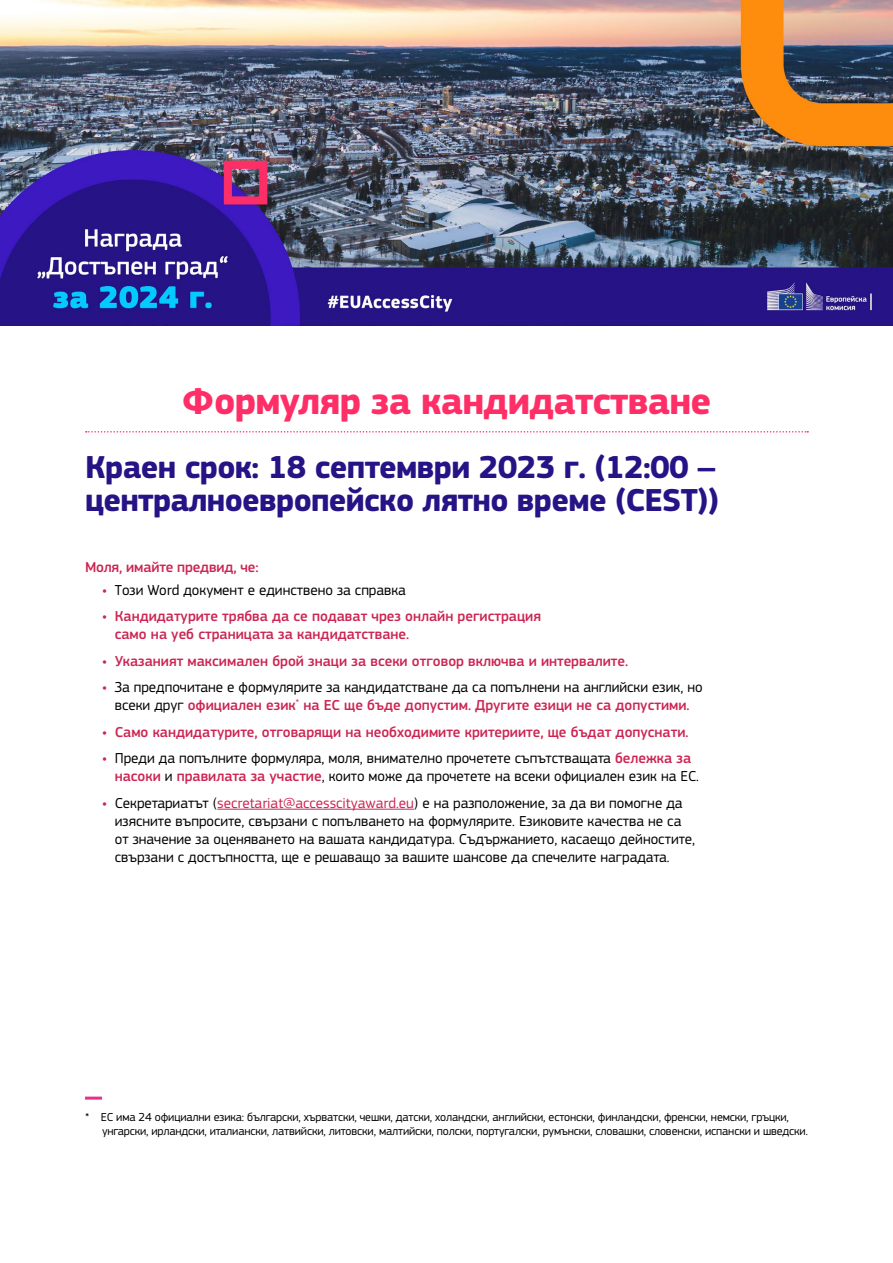
<style>
.page{position:relative;width:893px;height:1263px;background:#fff}
.page>*{position:absolute;margin:0;border:0;box-sizing:border-box;transform-origin:0 0}
.Title__H1{font:700 39px "EC Square Sans Pro";letter-spacing:-.02em;color:#ff2e67}
.Heading__H1{font:700 33px/33px "EC Square Sans Pro";letter-spacing:-.02em;color:#261385}
.t1{font:15px/18px "EC Square Sans Pro";color:#000}
.Body_Copy__P{font:500 15px/18px "EC Square Sans Pro";color:#cc2552}
.t2{font:12px/14.4px "EC Square Sans Pro";letter-spacing:-.01em;color:#000}
.s1{font-weight:500;color:#cc2552}
.s2{color:#cc2552}
</style>
<div class="page">
<img style="left:0;top:0;width:893px;height:325px">
<svg style="left:86px;top:431px;width:722px;height:2px"></svg>
<hr style="left:217px;top:809px;width:197px;height:1px;background:#cc2552">
<hr style="left:85px;top:1096px;width:17px;height:3px;background:#e8308a">
<h1 class="Title__H1" style="left:182px;top:378px;width:531px">Формуляр за кандидатстване</h1>
<h1 class="Heading__H1" style="left:85px;top:451px;width:636px">Краен срок: 18 септември 2023 г. (12:00 – централноевропейско лятно време (CEST))</h1>
<p class="Body_Copy__P" style="left:85px;top:559px;width:175px">Моля, имайте предвид, че:</p>
<p class="t1" style="left:102px;top:581px;width:305px"><span class="s1">•</span> Този Word документ е единствено за справка</p>
<p class="Body_Copy__P" style="left:115px;top:607px;width:428px;text-indent:-13px">• Кандидатурите трябва да се подават чрез онлайн регистрация само на уеб страницата за кандидатстване.</p>
<p class="Body_Copy__P" style="left:102px;top:652px;width:528px">• Указаният максимален брой знаци за всеки отговор включва и интервалите.</p>
<p class="t1" style="left:102px;top:678px;width:602px;text-align:center"><span class="s1">•</span> За предпочитане е формулярите за кандидатстване да са попълнени на английски език, но всеки друг <span class="s1">официален език</span><sup>*</sup> <span class="s1">на ЕС ще бъде допустим. Другите езици не са допустими.</span></p>
<p class="Body_Copy__P" style="left:102px;top:723px;width:588px">• Само кандидатурите, отговарящи на необходимите критериите, ще бъдат допуснати.</p>
<p class="t1" style="left:115px;top:749px;width:586px;text-indent:-13px"><span class="s1">•</span> Преди да попълните формуляра, моля, внимателно прочетете съпътстващата <span class="s1">бележка за насоки</span> и <span class="s1">правилата за участие</span>, които може да прочетете на всеки официален език на ЕС.</p>
<p class="t1" style="left:115px;top:794px;width:582px;text-indent:-13px"><span class="s1">•</span> Секретариатът (<span class="s2">secretariat@accesscityaward.eu</span>) е на разположение, за да ви помогне да изясните въпросите, свързани с попълването на формулярите. Езиковите качества не са от значение за оценяването на вашата кандидатура. Съдържанието, касаещо дейностите, свързани с достъпността, ще е решаващо за вашите шансове да спечелите наградата.</p>
<p class="t2" style="left:102px;top:1110px;width:707px;text-indent:-17px">* ЕС има 24 официални езика: български, хърватски, чешки, датски, холандски, английски, естонски, финландски, френски, немски, гръцки, унгарски, ирландски, италиански, латвийски, литовски, малтийски, полски, португалски, румънски, словашки, словенски, испански и шведски.</p>
</div>
